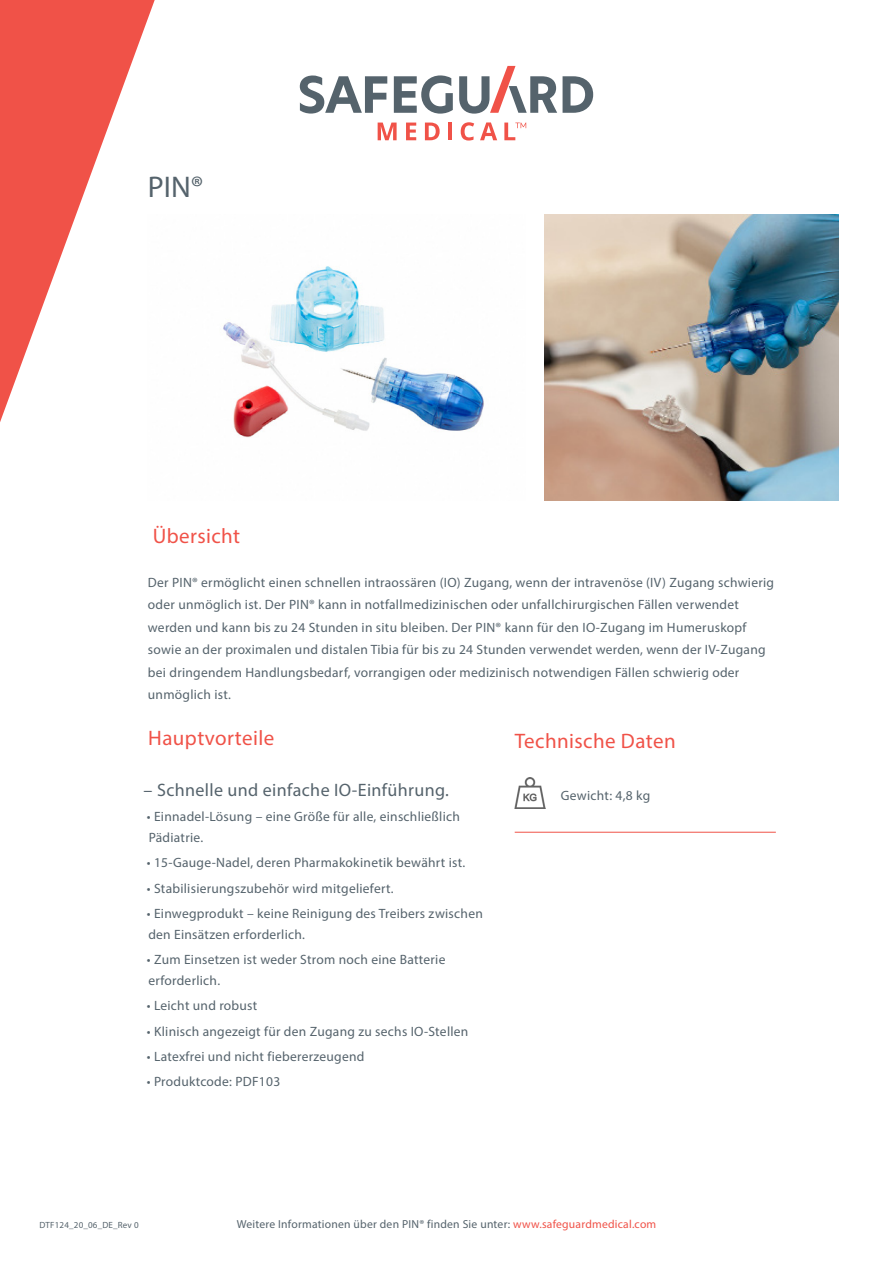
<style>
.page{position:relative;width:893px;height:1263px;background:#fff}
.page>*{position:absolute;margin:0;border:0;box-sizing:border-box;transform-origin:0 0}
.t1{font:30px "Myriad Pro";color:#55636c}
.t2{font:21px "Myriad Pro";letter-spacing:.02em;color:#f05248}
.t3{font:18px "Myriad Pro";letter-spacing:.02em;color:#55636c}
.t4{font:13.5px/22.5px "Myriad Pro";letter-spacing:.02em;color:#55636c}
.t5{font:11.7px "Myriad Pro";letter-spacing:.02em;color:#55636c}
.t6{font:9px "Myriad Pro";letter-spacing:.02em;color:#55636c}
.s1{color:#f05248}
</style>
<div class="page">
<svg style="left:0;top:0;width:155px;height:422px;fill:#f05248"></svg>
<img style="left:514px;top:778px;width:31px;height:31px">
<hr style="left:515px;top:832px;width:261px;height:1px;background:#f05248">
<img style="left:148px;top:215px;width:336px;height:223px">
<img style="left:545px;top:215px;width:294px;height:285px">
<svg style="left:300px;top:75px;width:87px;height:39px"></svg>
<svg style="left:394px;top:75px;width:59px;height:39px"></svg>
<svg style="left:563px;top:76px;width:30px;height:37px"></svg>
<svg style="left:459px;top:66px;width:98px;height:48px"></svg>
<svg style="left:378px;top:123px;width:19px;height:17px"></svg>
<svg style="left:406px;top:123px;width:10px;height:17px"></svg>
<svg style="left:425px;top:123px;width:15px;height:17px"></svg>
<hr style="left:448px;top:123px;width:4px;height:17px;background:#f05248">
<svg style="left:461px;top:122px;width:13px;height:19px"></svg>
<svg style="left:480px;top:122px;width:17px;height:18px"></svg>
<svg style="left:504px;top:123px;width:22px;height:17px"></svg>
<p class="t1" style="left:148px;top:168px;width:57px">PIN®</p>
<p class="t2" style="left:153px;top:523px;width:89px">Übersicht</p>
<p class="t4" style="left:148px;top:571px;width:628px">Der PIN® ermöglicht einen schnellen intraossären (IO) Zugang, wenn der intravenöse (IV) Zugang schwierig oder unmöglich ist. Der PIN® kann in notfallmedizinischen oder unfallchirurgischen Fällen verwendet werden und kann bis zu 24 Stunden in situ bleiben. Der PIN® kann für den IO-Zugang im Humeruskopf sowie an der proximalen und distalen Tibia für bis zu 24 Stunden verwendet werden, wenn der IV-Zugang bei dringendem Handlungsbedarf, vorrangigen oder medizinisch notwendigen Fällen schwierig oder unmöglich ist.</p>
<p class="t2" style="left:148px;top:725px;width:128px">Hauptvorteile</p>
<p class="t3" style="left:143px;top:779px;width:307px">– Schnelle und einfache IO-Einführung.</p>
<p class="t4" style="left:147px;top:806px;width:315px;line-height:21px">• Einnadel-Lösung – eine Größe für alle, einschließlich<br>Pädiatrie.</p>
<p class="t4" style="left:147px;top:851px;width:320px">• 15-Gauge-Nadel, deren Pharmakokinetik bewährt ist.</p>
<p class="t4" style="left:147px;top:877px;width:248px">• Stabilisierungszubehör wird mitgeliefert.</p>
<p class="t4" style="left:147px;top:903px;width:337px;line-height:21px">• Einwegprodukt – keine Reinigung des Treibers zwischen den Einsätzen erforderlich.</p>
<p class="t4" style="left:147px;top:949px;width:300px;line-height:21px">• Zum Einsetzen ist weder Strom noch eine Batterie erforderlich.</p>
<p class="t4" style="left:147px;top:994px;width:112px">• Leicht und robust</p>
<p class="t4" style="left:147px;top:1020px;width:323px">• Klinisch angezeigt für den Zugang zu sechs IO-Stellen</p>
<p class="t4" style="left:147px;top:1045px;width:219px">• Latexfrei und nicht fiebererzeugend</p>
<p class="t4" style="left:147px;top:1070px;width:135px">• Produktcode: PDF103</p>
<p class="t2" style="left:515px;top:727px;width:162px">Technische Daten</p>
<p class="t4" style="left:561px;top:784px;width:91px">Gewicht: 4,8 kg</p>
<p class="t6" style="left:40px;top:1219px;width:101px">DTF124_20_06_DE_Rev 0</p>
<p class="t5" style="left:237px;top:1217px;width:421px">Weitere Informationen über den PIN® finden Sie unter: <span class="s1">www.safeguardmedical.com</span></p>
</div>
